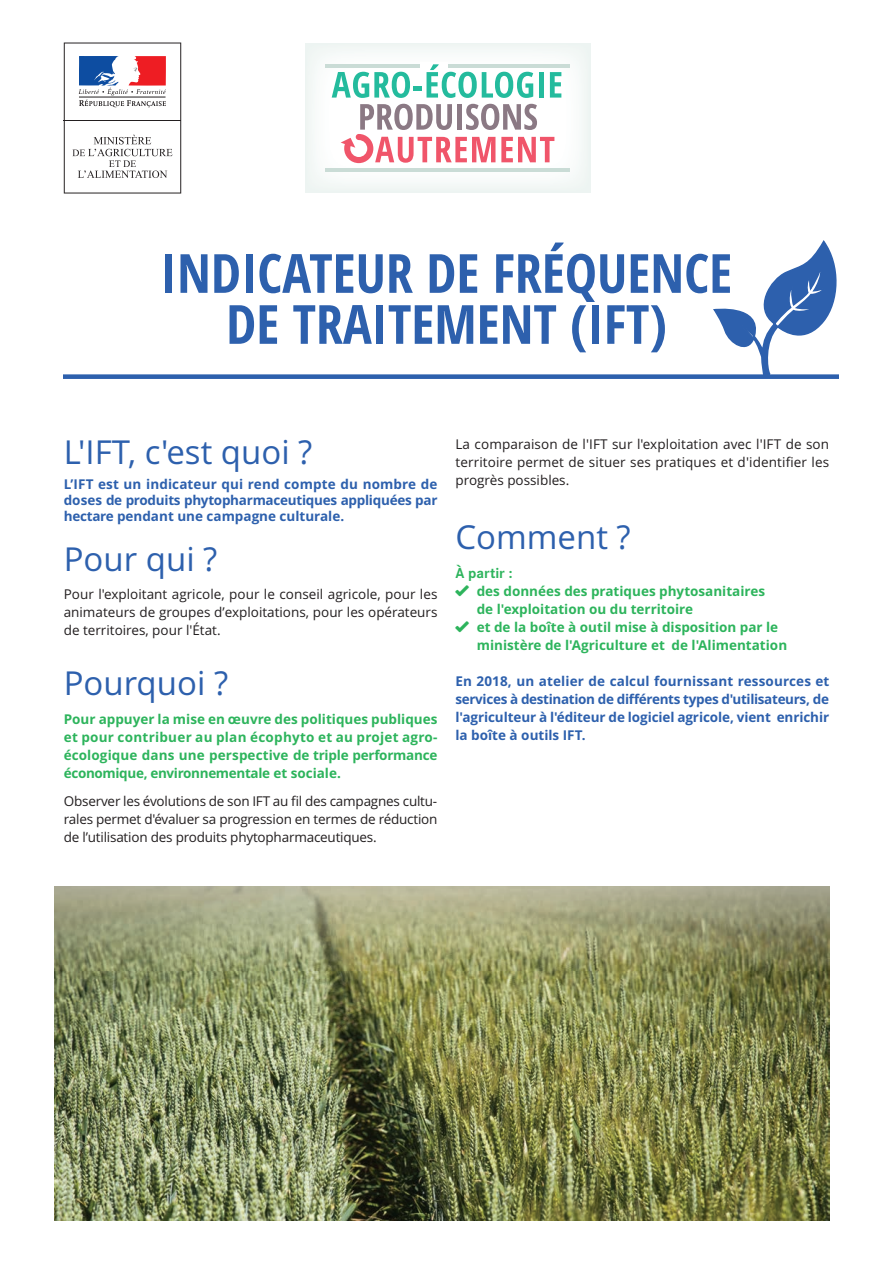
<style>
.page{position:relative;width:893px;height:1263px;background:#fff}
.page>*{position:absolute;margin:0;border:0;box-sizing:border-box;transform-origin:0 0}
.t1{font:700 condensed 54px/51px "Open Sans";color:#2d60ad;text-align:center}
.t2{font:33px "Open Sans";color:#2d60ad}
.t3{font:700 15px "Corporate S";color:#2db45c}
.t4{font:13.5px/18px "Open Sans";color:#231f20;text-align:justify}
.t5{font:700 13.5px/18px "Open Sans";color:#2db45c}
.t6{font:700 13.5px/18px "Open Sans";letter-spacing:-.005em;color:#2d60ad;text-align:justify}
.s1{font-family:"Web Hosting Hub Glyphs";font-weight:400}
</style>
<div class="page">
<img style="left:55px;top:970px;width:774px;height:250px">
<img style="left:55px;top:886px;width:774px;height:84px">
<svg style="left:713px;top:240px;width:124px;height:134px"></svg>
<div style="left:64px;top:374px;width:774px;height:5px;background:#2d60ad"></div>
<hr style="left:326px;top:64px;width:244px;height:3px;background:#cadcd6">
<hr style="left:326px;top:168px;width:244px;height:3px;background:#cadcd6">
<svg style="left:341px;top:104px;width:213px;height:59px"></svg>
<svg style="left:332px;top:64px;width:201px;height:34px"></svg>
<div style="left:539px;top:72px;width:5px;height:26px;background:#24bb9d"></div>
<svg style="left:550px;top:72px;width:11px;height:26px"></svg>
<svg style="left:64px;top:43px;width:117px;height:151px"></svg>
<h1 class="t1" style="left:161px;top:249px;width:573px">INDICATEUR DE FRÉQUENCE<br>DE TRAITEMENT (IFT)</h1>
<h2 class="t2" style="left:64px;top:433px;width:250px">L'IFT, c'est quoi ?</h2>
<p class="t6" style="left:64px;top:476px;width:375px;line-height:16.4px">L’IFT est un indicateur qui rend compte du nombre de doses de produits phytopharmaceutiques appliquées par hectare pendant une campagne culturale.</p>
<h2 class="t2" style="left:64px;top:540px;width:155px">Pour qui ?</h2>
<p class="t4" style="left:64px;top:586px;width:375px">Pour l'exploitant agricole, pour le conseil agricole, pour les animateurs de groupes d’exploitations, pour les opérateurs de territoires, pour l'état.</p>
<h2 class="t2" style="left:64px;top:664px;width:166px">Pourquoi ?</h2>
<p class="t5" style="left:64px;top:710px;width:375px;text-align:justify">Pour appuyer la mise en œuvre des politiques publiques et pour contribuer au plan écophyto et au projet agro&shy;écologique dans une perspective de triple performance économique, environnementale et sociale.</p>
<p class="t4" style="left:64px;top:793px;width:375px">Observer les évolutions de son IFT au fil des campagnes cultu&shy;rales permet d'évaluer sa progression en termes de réduction de l’utilisation des produits phytopharmaceutiques.</p>
<p class="t4" style="left:455px;top:435px;width:375px">La comparaison de l'IFT sur l'exploitation avec l'IFT de son territoire permet de situer ses pratiques et d'identifier les progrès possibles.</p>
<h2 class="t2" style="left:455px;top:519px;width:177px">Comment ?</h2>
<p class="t3" style="left:455px;top:564px;width:58px">À partir :</p>
<p class="t5" style="left:477px;top:582px;width:290px;text-indent:-21px"><span class="s1">✓</span> des données des pratiques phytosanitaires de l'exploitation ou du territoire</p>
<p class="t5" style="left:477px;top:618px;width:312px;text-indent:-21px"><span class="s1">✓</span> et de la boîte à outil mise à disposition par le ministère de l'Agriculture et de l'Alimentation</p>
<p class="t6" style="left:455px;top:672px;width:375px">En 2018, un atelier de calcul fournissant ressources et services à destination de différents types d'utilisateurs, de l'agriculteur à l'éditeur de logiciel agricole, vient enrichir la boîte à outils IFT.</p>
</div>
